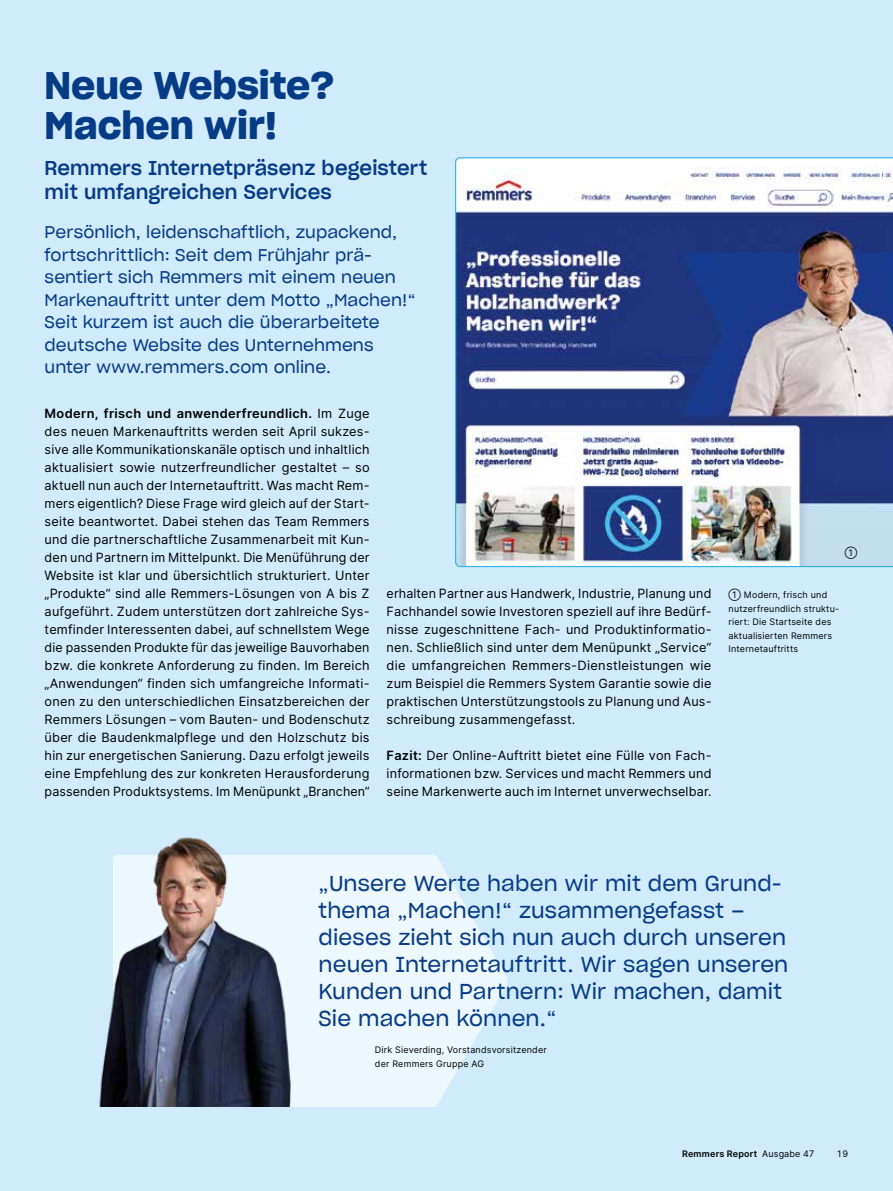
<style>
.page{position:relative;width:893px;height:1191px;background:#cfebfc}
.page>*{position:absolute;margin:0;border:0;box-sizing:border-box;transform-origin:0 0}
.t1{font:37.5px/40.5px "Sharp Grotesk Sm Bold 20";color:#063b85}
.t2{font:21px/27px "Sharp Grotesk Book 20";letter-spacing:.005em;color:#063b85}
.t3{font:19.5px/24px "Sharp Grotesk Medium 20";letter-spacing:.005em;color:#063b85}
.t4{font:16.5px/22.5px "Sharp Grotesk Book 20";letter-spacing:.005em;color:#063b85}
.t5{font:12.75px/18px "Inter";letter-spacing:.01em;color:#000;text-align:justify}
.t6{font:9px/13.5px "Inter";letter-spacing:.02em;color:#000}
.t7{font:600 9px "Inter";letter-spacing:.02em;color:#000}
.s1{font-weight:600}
.s2{font-weight:400}
</style>
<div class="page">
<img style="left:455px;top:157px;width:438px;height:410px">
<svg style="left:113px;top:855px;width:395px;height:252px;fill:#ecf7fe"></svg>
<img style="left:99px;top:837px;width:219px;height:269px">
<h1 class="t1" style="left:45px;top:62px;width:291px">Neue Website?<br>Machen wir!</h1>
<h3 class="t3" style="left:45px;top:155px;width:384px">Remmers Internetpräsenz begeistert mit umfangreichen Services</h3>
<p class="t4" style="left:45px;top:220px;width:372px">Persönlich, leidenschaftlich, zupackend, fortschrittlich: Seit dem Frühjahr prä&shy;sentiert sich Remmers mit einem neuen Markenauftritt unter dem Motto „Machen!“ Seit kurzem ist auch die überarbeitete deutsche Website des Unternehmens unter www.remmers.com online.</p>
<p class="t5" style="left:45px;top:404px;width:326px"><span class="s1">Modern, frisch und anwenderfreundlich.</span> Im Zuge des neuen Markenauftritts werden seit April sukzes&shy;sive alle Kommunikationskanäle optisch und inhaltlich aktualisiert sowie nutzerfreundlicher gestaltet – so aktuell nun auch der Internetauftritt. Was macht Rem&shy;mers eigentlich? Diese Frage wird gleich auf der Start&shy;seite beantwortet. Dabei stehen das Team Remmers und die partnerschaftliche Zusammenarbeit mit Kun&shy;den und Partnern im Mittelpunkt. Die Menüführung der Website ist klar und übersichtlich strukturiert. Unter „Produkte“ sind alle Remmers-Lösungen von A bis Z aufgeführt. Zudem unterstützen dort zahlreiche Sys&shy;temfinder Interessenten dabei, auf schnellstem Wege die passenden Produkte für das jeweilige Bauvorhaben bzw. die konkrete Anforderung zu finden. Im Bereich „Anwendungen“ finden sich umfangreiche Informati&shy;onen zu den unterschiedlichen Einsatzbereichen der Remmers Lösungen – vom Bauten- und Bodenschutz über die Baudenkmalpflege und den Holzschutz bis hin zur energetischen Sanierung. Dazu erfolgt jeweils eine Empfehlung des zur konkreten Herausforderung passenden Produktsystems. Im Menüpunkt „Branchen“</p>
<p class="t5" style="left:387px;top:584px;width:326px">erhalten Partner aus Handwerk, Industrie, Planung und Fachhandel sowie Investoren speziell auf ihre Bedürf&shy;nisse zugeschnittene Fach- und Produktinformatio&shy;nen. Schließlich sind unter dem Menüpunkt „Service“ die umfangreichen Remmers-Dienstleistungen wie zum Beispiel die Remmers System Garantie sowie die praktischen Unterstützungstools zu Planung und Aus&shy;schreibung zusammengefasst.</p>
<p class="t5" style="left:387px;top:746px;width:326px"><span class="s1">Fazit:</span> Der Online-Auftritt bietet eine Fülle von Fach&shy;informationen bzw. Services und macht Remmers und seine Markenwerte auch im Internet unverwechselbar.</p>
<p class="t6" style="left:845px;top:546px;width:14px">➀</p>
<p class="t6" style="left:729px;top:588px;width:112px">➀ Modern, frisch und nutzerfreundlich struktu&shy;riert: Die Startseite des aktualisierten Remmers<br>Internetauftritts</p>
<h2 class="t2" style="left:319px;top:868px;width:471px">„Unsere Werte haben wir mit dem Grund&shy;thema „Machen!“ zusammengefasst – dieses zieht sich nun auch durch unseren neuen Internetauftritt. Wir sagen unseren Kunden und Partnern: Wir machen, damit Sie machen können.“</h2>
<p class="t6" style="left:375px;top:1042px;width:173px">Dirk Sieverding, Vorstandsvorsitzender der Remmers Gruppe AG</p>
<p class="t7" style="left:682px;top:1147px;width:134px">Remmers Report <span class="s2">Ausgabe 47</span></p>
<p class="t6" style="left:836px;top:1147px;width:13px">19</p>
</div>
